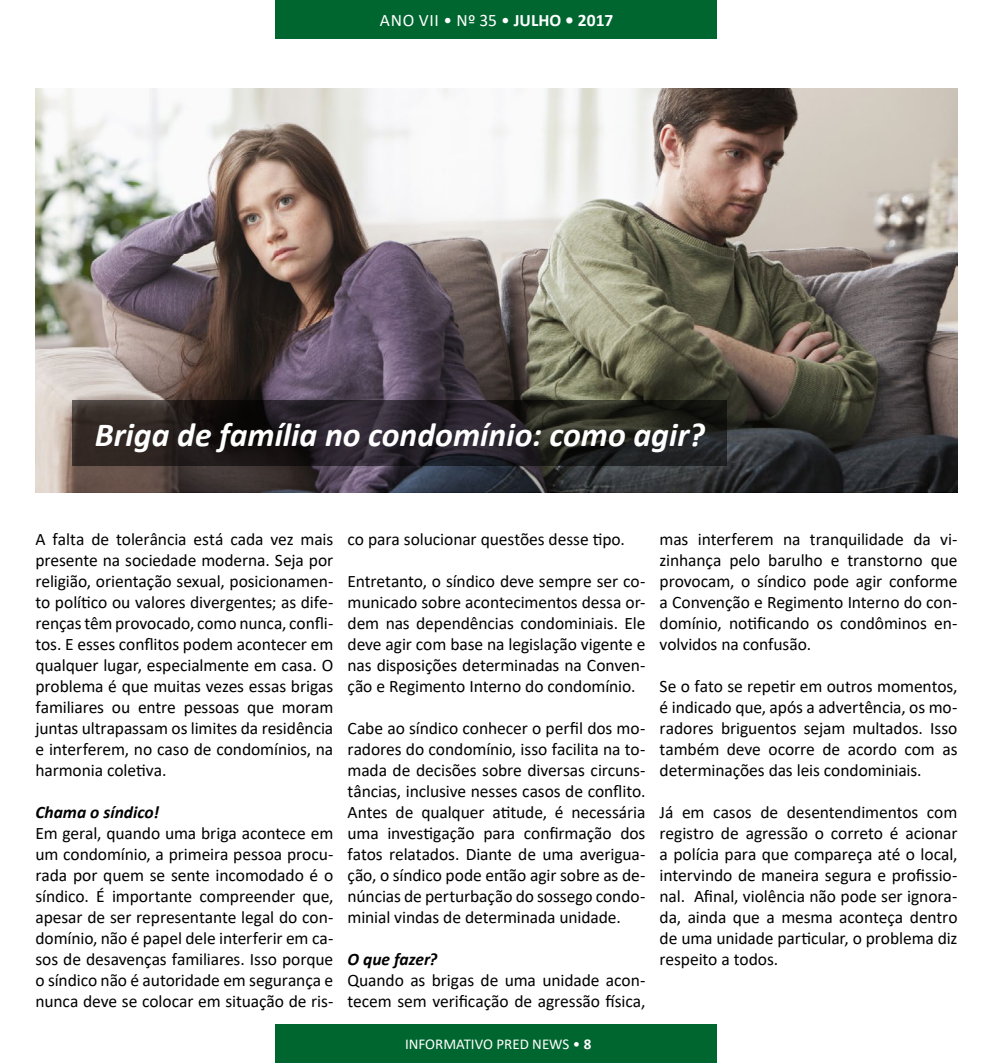
<style>
.page{position:relative;width:993px;height:1063px;background:#fff}
.page>*{position:absolute;margin:0;border:0;box-sizing:border-box;transform-origin:0 0}
.t1{font:italic 700 33.75px "Calibri";color:#fff}
.t2{font:17.5px/21px "Calibri";letter-spacing:-.005em;color:#000;text-align:justify}
.t3{font:italic 700 17.5px "Calibri";color:#000}
.t4{font:17.5px "Calibri";letter-spacing:.04em;color:#fff}
.t5{font:15px "Calibri";color:#fff}
.s1{font-weight:700}
</style>
<div class="page">
<div style="left:276px;top:1024px;width:440px;height:39px;background:#006630"></div>
<div style="left:276px;top:0;width:440px;height:39px;background:#006630"></div>
<img style="left:35px;top:89px;width:922px;height:404px">
<svg style="left:73px;top:400px;width:653px;height:66px;background:#252122"></svg>
<p class="t4" style="left:380px;top:8px;width:235px">ANO VII • Nº 35 • <span class="s1">JULHO • 2017</span></p>
<h1 class="t1" style="left:95px;top:411px;width:611px">Briga de família no condomínio: como agir?</h1>
<p class="t2" style="left:35px;top:528px;width:299px">A falta de tolerância está cada vez mais presente na sociedade moderna. Seja por religião, orientação sexual, posicionamen&shy;to político ou valores divergentes; as dife&shy;renças têm provocado, como nunca, confli&shy;tos. E esses conflitos podem acontecer em qualquer lugar, especialmente em casa. O problema é que muitas vezes essas brigas familiares ou entre pessoas que moram juntas ultrapassam os limites da residência e interferem, no caso de condomínios, na harmonia coletiva.</p>
<p class="t3" style="left:35px;top:799px;width:125px">Chama o síndico!</p>
<p class="t2" style="left:35px;top:822px;width:299px">Em geral, quando uma briga acontece em um condomínio, a primeira pessoa procu&shy;rada por quem se sente incomodado é o síndico. É importante compreender que, apesar de ser representante legal do con&shy;domínio, não é papel dele interferir em ca&shy;sos de desavenças familiares. Isso porque o síndico não é autoridade em segurança e nunca deve se colocar em situação de ris-</p>
<p class="t2" style="left:347px;top:528px;width:279px">co para solucionar questões desse tipo.</p>
<p class="t2" style="left:347px;top:570px;width:299px">Entretanto, o síndico deve sempre ser co&shy;municado sobre acontecimentos dessa or&shy;dem nas dependências condominiais. Ele deve agir com base na legislação vigente e nas disposições determinadas na Conven&shy;ção e Regimento Interno do condomínio.</p>
<p class="t2" style="left:347px;top:717px;width:299px">Cabe ao síndico conhecer o perfil dos mo&shy;radores do condomínio, isso facilita na to&shy;mada de decisões sobre diversas circuns&shy;tâncias, inclusive nesses casos de conflito.<br>Antes de qualquer atitude, é necessária uma investigação para confirmação dos fatos relatados. Diante de uma averigua&shy;ção, o síndico pode então agir sobre as de&shy;núncias de perturbação do sossego condo&shy;minial vindas de determinada unidade.</p>
<p class="t3" style="left:347px;top:946px;width:91px">O que fazer?</p>
<p class="t2" style="left:347px;top:969px;width:299px">Quando as brigas de uma unidade acon&shy;tecem sem verificação de agressão física,</p>
<p class="t5" style="left:405px;top:1034px;width:188px">INFORMATIVO PRED NEWS • <span class="s1">8</span></p>
<p class="t2" style="left:659px;top:528px;width:299px">mas interferem na tranquilidade da vi&shy;zinhança pelo barulho e transtorno que provocam, o síndico pode agir conforme a Convenção e Regimento Interno do con&shy;domínio, notificando os condôminos en&shy;volvidos na confusão.</p>
<p class="t2" style="left:659px;top:675px;width:299px">Se o fato se repetir em outros momentos, é indicado que, após a advertência, os mo&shy;radores briguentos sejam multados. Isso também deve ocorre de acordo com as determinações das leis condominiais.</p>
<p class="t2" style="left:659px;top:801px;width:299px">Já em casos de desentendimentos com registro de agressão o correto é acionar a polícia para que compareça até o local, intervindo de maneira segura e profissio&shy;nal. Afinal, violência não pode ser ignora&shy;da, ainda que a mesma aconteça dentro de uma unidade particular, o problema diz respeito a todos.</p>
</div>
